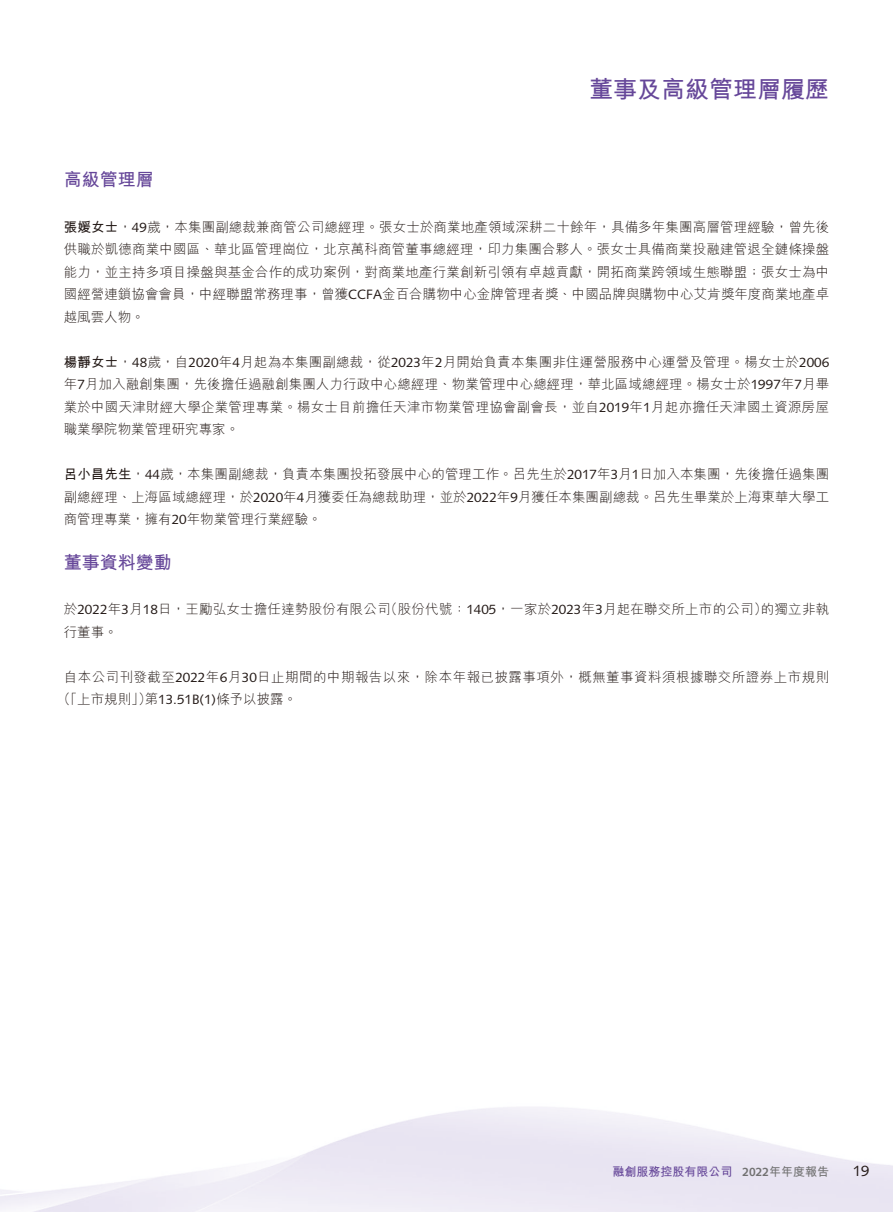
<style>
.page{position:relative;width:893px;height:1212px;background:#fff}
.page>*{position:absolute;margin:0;border:0;box-sizing:border-box;transform-origin:0 0}
.t1{font:24px "M Hei HK Bold E Ten B5 H";color:#664799}
.t2{font:18px "M Hei HK Bold E Ten B5 H";color:#664799}
.t3{font:15px "Syntax LT Std";color:#231916}
.t4{font:13.5px/22.5px "M Hei HK Light E Ten B5 H";letter-spacing:.015em;color:#231916;text-align:justify}
.t5{font:13.5px/22.5px "M Hei HK Light E Ten B5 H";letter-spacing:.035em;color:#231916}
.t6{font:12px "M Hei HK Bold E Ten B5 H";color:#664799}
.s1{font-family:"M Hei HK Bold E Ten B5 H"}
.s2{font-family:"Syntax LT Std"}
.s3{font-family:"Syntax LT Std";font-weight:700;color:#717171}
.s4{color:#717171}
</style>
<div class="page">
<h1 class="t1" style="left:589px;top:80px;width:241px">董事及高級管理層履歷</h1>
<h2 class="t2" style="left:64px;top:173px;width:92px">高級管理層</h2>
<p class="t4" style="left:64px;top:217px;width:767px"><span class="s1">張媛女士</span>，<span class="s2">49</span>歲，本集團副總裁兼商管公司總經理。張女士於商業地產領域深耕二十餘年，具備多年集團高層管理經驗，曾先後供職於凱德商業中國區、華北區管理崗位，北京萬科商管董事總經理，印力集團合夥人。張女士具備商業投融建管退全鏈條操盤能力，並主持多項目操盤與基金合作的成功案例，對商業地產行業創新引領有卓越貢獻，開拓商業跨領域生態聯盟；張女士為中國經營連鎖協會會員，中經聯盟常務理事，曾獲<span class="s2">CCFA</span>金百合購物中心金牌管理者獎、中國品牌與購物中心艾肯獎年度商業地產卓越風雲人物。</p>
<p class="t4" style="left:64px;top:352px;width:767px"><span class="s1">楊靜女士</span>，<span class="s2">48</span>歲，自<span class="s2">2020</span>年<span class="s2">4</span>月起為本集團副總裁，從<span class="s2">2023</span>年<span class="s2">2</span>月開始負責本集團非住運營服務中心運營及管理。楊女士於<span class="s2">2006</span>年<span class="s2">7</span>月加入融創集團，先後擔任過融創集團人力行政中心總經理、物業管理中心總經理，華北區域總經理。楊女士於<span class="s2">1997</span>年<span class="s2">7</span>月畢業於中國天津財經大學企業管理專業。楊女士目前擔任天津市物業管理協會副會長，並自<span class="s2">2019</span>年<span class="s2">1</span>月起亦擔任天津國土資源房屋職業學院物業管理研究專家。</p>
<p class="t4" style="left:64px;top:465px;width:767px"><span class="s1">呂小昌先生</span>，<span class="s2">44</span>歲，本集團副總裁，負責本集團投拓發展中心的管理工作。呂先生於<span class="s2">2017</span>年<span class="s2">3</span>月<span class="s2">1</span>日加入本集團，先後擔任過集團副總經理、上海區域總經理，於<span class="s2">2020</span>年<span class="s2">4</span>月獲委任為總裁助理，並於<span class="s2">2022</span>年<span class="s2">9</span>月獲任本集團副總裁。呂先生畢業於上海東華大學工商管理專業，擁有<span class="s2">20</span>年物業管理行業經驗。</p>
<h2 class="t2" style="left:64px;top:555px;width:110px">董事資料變動</h2>
<p class="t4" style="left:64px;top:600px;width:767px">於<span class="s2">2022</span>年<span class="s2">3</span>月<span class="s2">18</span>日，王勵弘女士擔任達勢股份有限公司（股份代號：<span class="s2">1405</span>，一家於<span class="s2">2023</span>年<span class="s2">3</span>月起在聯交所上市的公司）的獨立非執行董事。</p>
<p class="t5" style="left:57px;top:667px;width:774px;text-indent:7px">自本公司刊發截至<span class="s2">2022</span>年<span class="s2">6</span>月<span class="s2">30</span>日止期間的中期報告以來，除本年報已披露事項外，概無董事資料須根據聯交所證券上市規則（「上市規則」）第<span class="s2">13.51B(1)</span>條予以披露。</p>
<p class="t6" style="left:612px;top:1167px;width:218px">融創服務控股有限公司 <span class="s3">2022</span><span class="s4">年年度報告</span></p>
<p class="t3" style="left:853px;top:1163px;width:18px">19</p>
</div>
